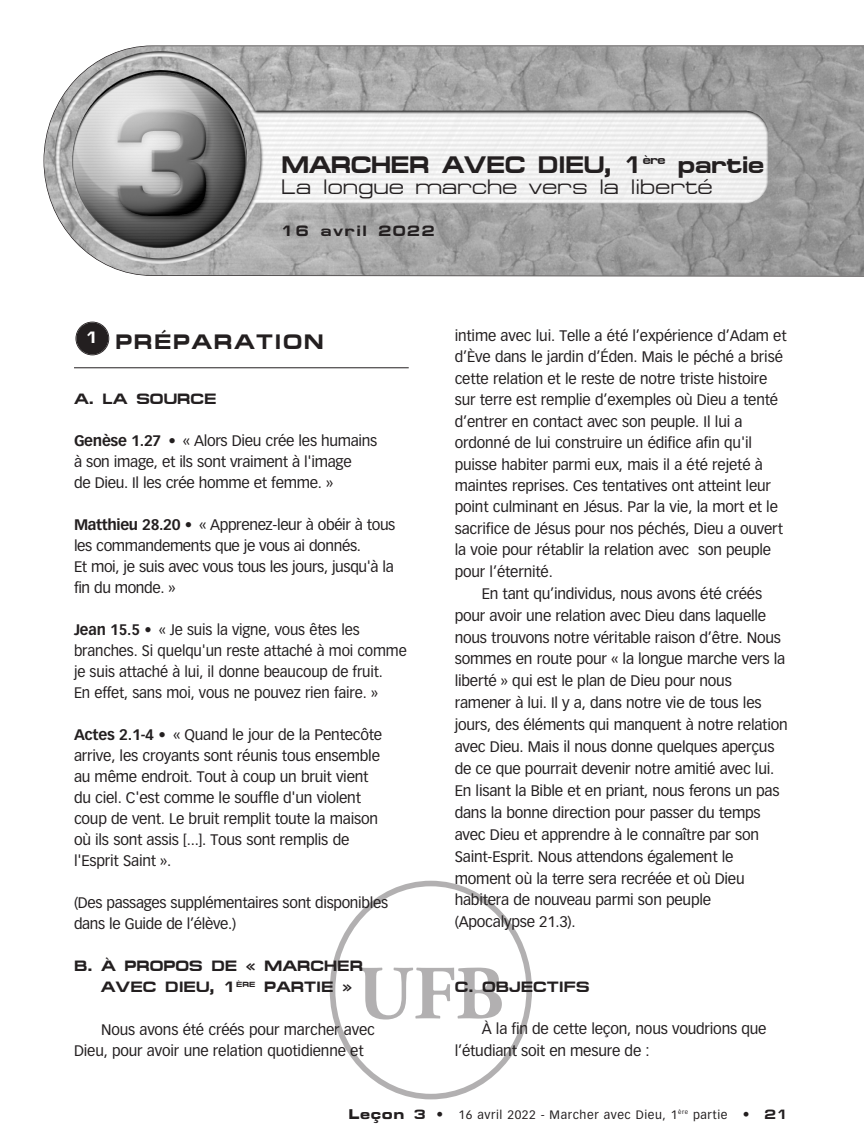
<style>
.page{position:relative;width:864px;height:1134px;background:#fff}
.page>*{position:absolute;margin:0;border:0;box-sizing:border-box;transform-origin:0 0}
.t1{font:700 76.35px "Adobe Garamond Pro";color:#231f20}
.t2{font:700 expanded 24px "Micro FLF";letter-spacing:-.025em;color:#231f20;scale:.96 1}
.t3{font:expanded 21px "Micro FLF";color:#231f20}
.t4{font:700 expanded 21px "Micro FLF";letter-spacing:.075em;color:#231f20}
.t5{font:700 expanded 16.5px "Micro FLF";color:#fff}
.t6{font:15px/21px "Vectora LH";letter-spacing:-.015em;color:#231f20}
.t7{font:700 expanded 15px/21px "Micro FLF";color:#231f20}
.t8{font:700 expanded 15px "Micro FLF";letter-spacing:.1em;color:#231f20}
.t9{font:12px "Vectora LH";letter-spacing:.05em;color:#231f20}
.s1{font-weight:700}
.s2{font-family:"Eurostile Bold Extended Two";font-size:13.5px}
.s3{font-family:"Micro FLF";font-weight:700;font-stretch:expanded;font-size:13.5px}
.s4{font-size:13.5px}
</style>
<div class="page">
<svg style="left:152px;top:46px;width:711px;height:230px"></svg>
<svg style="left:44px;top:45px;width:108px;height:231px"></svg>
<img style="left:72px;top:74px;width:175px;height:174px;border-radius:50%">
<hr style="left:74px;top:367px;width:334px;height:1px;background:#231f20">
<svg style="left:75px;top:321px;width:34px;height:34px"></svg>
<div style="left:330px;top:880px;width:202px;height:219px;border:6px solid #231f20;border-radius:50%"></div>
<h2 class="t2" style="left:281px;top:151px;width:504px">MARCHER AVEC DIEU, 1<sup>ère</sup> partie</h2>
<h3 class="t3" style="left:281px;top:176px;width:433px">La longue marche vers la liberté</h3>
<p class="t8" style="left:281px;top:222px;width:155px">16 avril 2022</p>
<p class="t5" style="left:85px;top:328px;width:15px">1</p>
<p class="t6" style="left:454px;top:325px;width:333px">intime avec lui. Telle a été l’expérience d’Adam et</p>
<p class="t6" style="left:454px;top:346px;width:330px">d’Ève dans le jardin d’Éden. Mais le péché a brisé</p>
<p class="t6" style="left:454px;top:368px;width:314px">cette relation et le reste de notre triste histoire</p>
<p class="t6" style="left:454px;top:389px;width:325px">sur terre est remplie d’exemples où Dieu a tenté</p>
<p class="t6" style="left:454px;top:411px;width:289px">d’entrer en contact avec son peuple. Il lui a</p>
<p class="t6" style="left:454px;top:432px;width:299px">ordonné de lui construire un édifice afin qu'il</p>
<p class="t6" style="left:454px;top:454px;width:309px">puisse habiter parmi eux, mais il a été rejeté à</p>
<p class="t6" style="left:454px;top:475px;width:318px">maintes reprises. Ces tentatives ont atteint leur</p>
<p class="t6" style="left:454px;top:497px;width:325px">point culminant en Jésus. Par la vie, la mort et le</p>
<p class="t6" style="left:454px;top:518px;width:329px">sacrifice de Jésus pour nos péchés, Dieu a ouvert</p>
<p class="t6" style="left:454px;top:539px;width:318px">la voie pour rétablir la relation avec son peuple</p>
<p class="t6" style="left:454px;top:561px;width:100px">pour l’éternité.</p>
<p class="t6" style="left:481px;top:583px;width:282px">En tant qu’individus, nous avons été créés</p>
<p class="t6" style="left:454px;top:605px;width:313px">pour avoir une relation avec Dieu dans laquelle</p>
<p class="t6" style="left:454px;top:627px;width:328px">nous trouvons notre véritable raison d’être. Nous</p>
<p class="t6" style="left:454px;top:648px;width:332px">sommes en route pour « la longue marche vers la</p>
<p class="t6" style="left:454px;top:670px;width:278px">liberté » qui est le plan de Dieu pour nous</p>
<p class="t6" style="left:454px;top:692px;width:308px">ramener à lui. Il y a, dans notre vie de tous les</p>
<p class="t6" style="left:454px;top:714px;width:334px">jours, des éléments qui manquent à notre relation</p>
<p class="t6" style="left:454px;top:736px;width:321px">avec Dieu. Mais il nous donne quelques aperçus</p>
<p class="t6" style="left:454px;top:758px;width:321px">de ce que pourrait devenir notre amitié avec lui.</p>
<p class="t6" style="left:454px;top:780px;width:326px">En lisant la Bible et en priant, nous ferons un pas</p>
<p class="t6" style="left:454px;top:802px;width:307px">dans la bonne direction pour passer du temps</p>
<p class="t6" style="left:454px;top:824px;width:306px">avec Dieu et apprendre à le connaître par son</p>
<p class="t6" style="left:454px;top:846px;width:280px">Saint-Esprit. Nous attendons également le</p>
<p class="t6" style="left:454px;top:867px;width:291px">moment où la terre sera recréée et où Dieu</p>
<p class="t6" style="left:454px;top:889px;width:258px">habitera de nouveau parmi son peuple</p>
<p class="t6" style="left:454px;top:911px;width:122px">(Apocalypse 21.3).</p>
<h3 class="t4" style="left:115px;top:330px;width:210px">PRÉPARATION</h3>
<p class="t7" style="left:74px;top:388px;width:144px">A. LA SOURCE</p>
<p class="t6" style="left:74px;top:430px;width:305px"><span class="s1">Genèse 1.27 •</span> « Alors Dieu crée les humains à son image, et ils sont vraiment à l'image<br>de Dieu. Il les crée homme et femme. »</p>
<p class="t6" style="left:74px;top:514px;width:323px"><span class="s1">Matthieu 28.20 •</span> « Apprenez-leur à obéir à tous les commandements que je vous ai donnés.<br>Et moi, je suis avec vous tous les jours, jusqu'à la fin du monde. »</p>
<p class="t6" style="left:74px;top:619px;width:334px"><span class="s1">Jean 15.5 •</span> « Je suis la vigne, vous êtes les branches. Si quelqu'un reste attaché à moi comme je suis attaché à lui, il donne beaucoup de fruit.<br>En effet, sans moi, vous ne pouvez rien faire. »</p>
<p class="t6" style="left:74px;top:724px;width:310px"><span class="s1">Actes 2.1-4 •</span> « Quand le jour de la Pentecôte arrive, les croyants sont réunis tous ensemble au même endroit. Tout à coup un bruit vient du ciel. C'est comme le souffle d'un violent coup de vent. Le bruit remplit toute la maison où ils sont assis [...]. Tous sont remplis de l'Esprit Saint ».</p>
<p class="t6" style="left:74px;top:892px;width:315px">(Des passages supplémentaires sont disponibles dans le Guide de l’élève.)</p>
<p class="t7" style="left:101px;top:955px;width:264px;text-indent:-27px">B. À PROPOS DE « MARCHER<br>AVEC DIEU, 1<sup>ÈRE</sup> PARTIE »</p>
<p class="t6" style="left:74px;top:1019px;width:302px;line-height:21.5px;text-indent:27px">Nous avons été créés pour marcher avec<br>Dieu, pour avoir une relation quotidienne et</p>
<h1 class="t1" style="left:357px;top:949px;width:148px">UFB</h1>
<p class="t7" style="left:454px;top:976px;width:136px">C. OBJECTIFS</p>
<p class="t6" style="left:454px;top:1018px;width:313px;line-height:21.5px;text-indent:27px">À la fin de cette leçon, nous voudrions que l’étudiant soit en mesure de :</p>
<p class="t9" style="left:348px;top:1107px;width:441px"><span class="s2">Leçon</span> <span class="s3">3</span> <span class="s4">•</span> 16 avril 2022 - Marcher avec Dieu, 1<sup>ère</sup> partie <span class="s4">•</span> <span class="s3">21</span></p>
</div>
